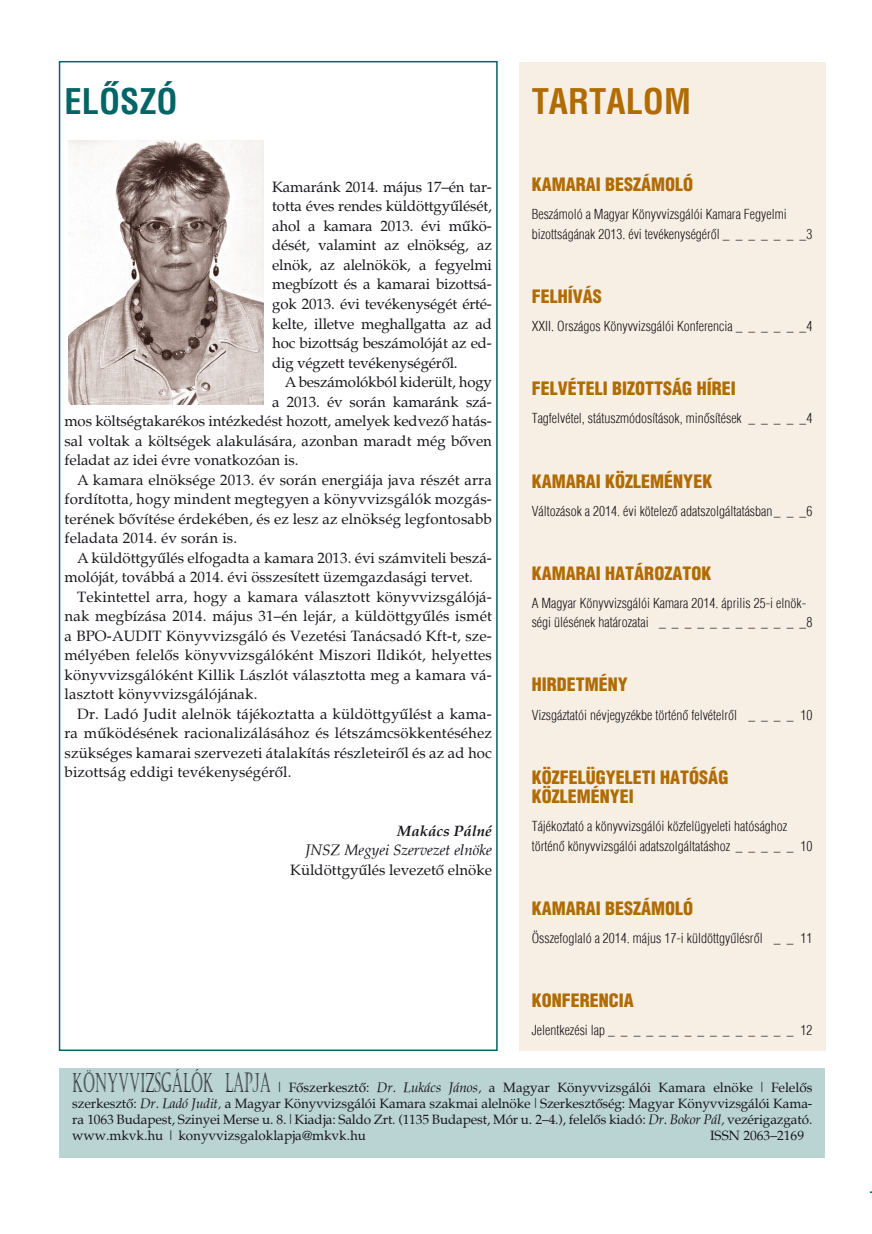
<style>
.page{position:relative;width:872px;height:1234px;background:#fff}
.page>*{position:absolute;margin:0;border:0;box-sizing:border-box;transform-origin:0 0}
.t1{font:700 condensed 34.5px "H Helvetica";color:#b06c03}
.t2{font:700 condensed 34.5px "H Helvetica";color:#006564}
.t3{font:27px "Castellar";color:#1a171c;scale:.5 1}
.t4{font:900 condensed 18px "H Helvetica";color:#b06c03}
.t5{font:15px/19.5px "H Palatino";letter-spacing:.01em;color:#1a171c;text-align:justify}
.t6{font:15px "H Palatino";letter-spacing:-.01em;color:#1a171c}
.t7{font:italic 15px "H Palatino";color:#1a171c}
.t8{font:italic 700 15px "H Palatino";color:#1a171c}
.t9{font:300 condensed 13.5px/19.5px "H Helvetica";color:#1a171c}
.t10{font:13.5px/16.2px "H Palatino";color:#1a171c;text-align:justify}
.s1{font-family:"H Helvetica";font-weight:300;font-stretch:condensed}
.s2{font-style:italic}
</style>
<div class="page">
<div style="left:60px;top:1067px;width:765px;height:90px;background:#bad4d4"></div>
<div style="left:519px;top:62px;width:306px;height:988px;background:#f8efe4"></div>
<img style="left:68px;top:140px;width:196px;height:264px">
<h1 class="t2" style="left:65px;top:80px;width:115px">ELŐSZÓ</h1>
<p class="t5" style="left:272px;top:177px;width:221px">Kamaránk 2014. május 17–én tar&shy;totta éves rendes küldöttgyűlését, ahol a kamara 2013. évi műkö&shy;dését, valamint az elnökség, az elnök, az alelnökök, a fegyelmi megbízott és a kamarai bizottsá&shy;gok 2013. évi tevékenységét érté&shy;kelte, illetve meghallgatta az ad hoc bizottság beszámolóját az ed&shy;dig végzett tevékenységéről.</p>
<p class="t6" style="left:285px;top:373px;width:208px">A beszámolókból kiderült, hogy</p>
<p class="t6" style="left:272px;top:392px;width:221px">a 2013. év során kamaránk szá-</p>
<p class="t6" style="left:65px;top:412px;width:429px">mos költségtakarékos intézkedést hozott, amelyek kedvező hatás-</p>
<p class="t5" style="left:65px;top:431px;width:429px">sal voltak a költségek alakulására, azonban maradt még bőven</p>
<p class="t5" style="left:65px;top:450px;width:235px">feladat az idei évre vonatkozóan is.</p>
<p class="t5" style="left:77px;top:470px;width:416px">A kamara elnöksége 2013. év során energiája java részét arra</p>
<p class="t5" style="left:65px;top:489px;width:429px">fordította, hogy mindent megtegyen a könyvvizsgálók mozgás-</p>
<p class="t5" style="left:65px;top:509px;width:429px">terének bővítése érdekében, és ez lesz az elnökség legfontosabb</p>
<p class="t5" style="left:65px;top:528px;width:174px">feladata 2014. év során is.</p>
<p class="t5" style="left:77px;top:548px;width:416px">A küldöttgyűlés elfogadta a kamara 2013. évi számviteli beszá-</p>
<p class="t5" style="left:65px;top:567px;width:410px">molóját, továbbá a 2014. évi összesített üzemgazdasági tervet.</p>
<p class="t5" style="left:77px;top:587px;width:416px">Tekintettel arra, hogy a kamara választott könyvvizsgálójá-</p>
<p class="t5" style="left:65px;top:606px;width:429px">nak megbízása 2014. május 31–én lejár, a küldöttgyűlés ismét</p>
<p class="t5" style="left:65px;top:626px;width:429px">a BPO-AUDIT Könyvvizsgáló és Vezetési Tanácsadó Kft-t, sze-</p>
<p class="t5" style="left:65px;top:645px;width:429px">mélyében felelős könyvvizsgálóként Miszori Ildikót, helyettes</p>
<p class="t5" style="left:65px;top:665px;width:429px">könyvvizsgálóként Killik Lászlót választotta meg a kamara vá-</p>
<p class="t5" style="left:65px;top:684px;width:194px">lasztott könyvvizsgálójának.</p>
<p class="t5" style="left:77px;top:704px;width:416px">Dr. Ladó Judit alelnök tájékoztatta a küldöttgyűlést a kama-</p>
<p class="t5" style="left:65px;top:723px;width:429px">ra működésének racionalizálásához és létszámcsökkentéséhez</p>
<p class="t5" style="left:65px;top:743px;width:429px">szükséges kamarai szervezeti átalakítás részleteiről és az ad hoc</p>
<p class="t5" style="left:65px;top:762px;width:228px">bizottság eddigi tevékenységéről.</p>
<p class="t8" style="left:397px;top:821px;width:96px">Makács Pálné</p>
<p class="t7" style="left:305px;top:841px;width:188px">JNSZ Megyei Szervezet elnöke</p>
<p class="t5" style="left:290px;top:860px;width:203px">Küldöttgyűlés levezető elnöke</p>
<h1 class="t1" style="left:531px;top:81px;width:161px">TARTALOM</h1>
<p class="t4" style="left:531px;top:173px;width:163px">KAMARAI BESZÁMOLÓ</p>
<p class="t9" style="left:531px;top:205px;width:256px">Beszámoló a Magyar Könyvvizsgálói Kamara Fegyelmi bizottságának 2013. évi tevékenységéről</p>
<p class="t9" style="left:806px;top:224px;width:7px">3</p>
<p class="t4" style="left:531px;top:285px;width:62px">FELHÍVÁS</p>
<p class="t9" style="left:531px;top:316px;width:202px">XXII. Országos Könyvvizsgálói Konferencia</p>
<p class="t9" style="left:806px;top:316px;width:7px">4</p>
<p class="t4" style="left:531px;top:377px;width:206px">FELVÉTELI BIZOTTSÁG HÍREI</p>
<p class="t9" style="left:531px;top:408px;width:212px">Tagfelvétel, státuszmódosítások, minősítések</p>
<p class="t9" style="left:806px;top:408px;width:7px">4</p>
<p class="t4" style="left:531px;top:469px;width:182px">KAMARAI KÖZLEMÉNYEK</p>
<p class="t9" style="left:531px;top:500px;width:242px">Változások a 2014. évi kötelező adatszolgáltatásban</p>
<p class="t9" style="left:806px;top:500px;width:7px">6</p>
<p class="t4" style="left:531px;top:562px;width:181px">KAMARAI HATÁROZATOK</p>
<p class="t9" style="left:531px;top:593px;width:282px">A Magyar Könyvvizsgálói Kamara 2014. április 25-i elnök&shy;ségi ülésének határozatai _ _ _ _ _ _ _ _ _ _ _ 8</p>
<p class="t4" style="left:531px;top:673px;width:98px">HIRDETMÉNY</p>
<p class="t9" style="left:531px;top:704px;width:282px">Vizsgáztatói névjegyzékbe történő felvételről _ _ _ _ 10</p>
<p class="t4" style="left:531px;top:765px;width:20px">KÖZFEL</p>
<p class="t4" style="left:585px;top:765px;width:20px">ÜGYELETI</p>
<p class="t4" style="left:660px;top:765px;width:11px">HATÓSÁG</p>
<p class="t4" style="left:531px;top:785px;width:11px">KÖZLEMÉNYEI</p>
<p class="t9" style="left:531px;top:816px;width:257px">Tájékoztató a könyvvizsgálói közfelügyeleti hatósághoz történő könyvvizsgálói adatszolgáltatáshoz</p>
<p class="t9" style="left:800px;top:835px;width:13px">10</p>
<p class="t4" style="left:531px;top:896px;width:21px">KAMARAI</p>
<p class="t4" style="left:605px;top:896px;width:11px">BESZÁMOLÓ</p>
<p class="t9" style="left:531px;top:928px;width:282px">Összefoglaló a 2014. május 17-i küldöttgyűlésről _ _ 11</p>
<p class="t4" style="left:531px;top:989px;width:104px">KONFERENCIA</p>
<p class="t9" style="left:531px;top:1020px;width:282px">Jelentkezési lap _ _ _ _ _ _ _ _ _ _ _ _ _ _ _ 12</p>
<h2 class="t3" style="left:72px;top:1066px;width:22px">KÖNYVVIZSGÁLÓK</h2>
<h2 class="t3" style="left:225px;top:1066px;width:20px">LAPJA</h2>
<p class="t10" style="left:72px;top:1078px;width:741px;text-indent:206px"><span class="s1">|</span> Főszerkesztő: <span class="s2">Dr. Lukács János,</span> a Magyar Könyvvizsgálói Kamara elnöke <span class="s1">|</span> Felelős szerkesztő: <span class="s2">Dr. Ladó Judit,</span> a Magyar Könyvvizsgálói Kamara szakmai alelnöke <span class="s1">|</span> Szerkesztőség: Magyar Könyvvizsgálói Kama&shy;ra 1063 Budapest, Szinyei Merse u. 8. <span class="s1">|</span> Kiadja: Saldo Zrt. (1135 Budapest, Mór u. 2–4.), felelős kiadó: <span class="s2">Dr. Bokor Pál,</span> vezérigazgató. www.mkvk.hu | konyvvizsgaloklapja@mkvk.hu</p>
<p class="t10" style="left:710px;top:1127px;width:96px">ISSN 2063–2169</p>
</div>
